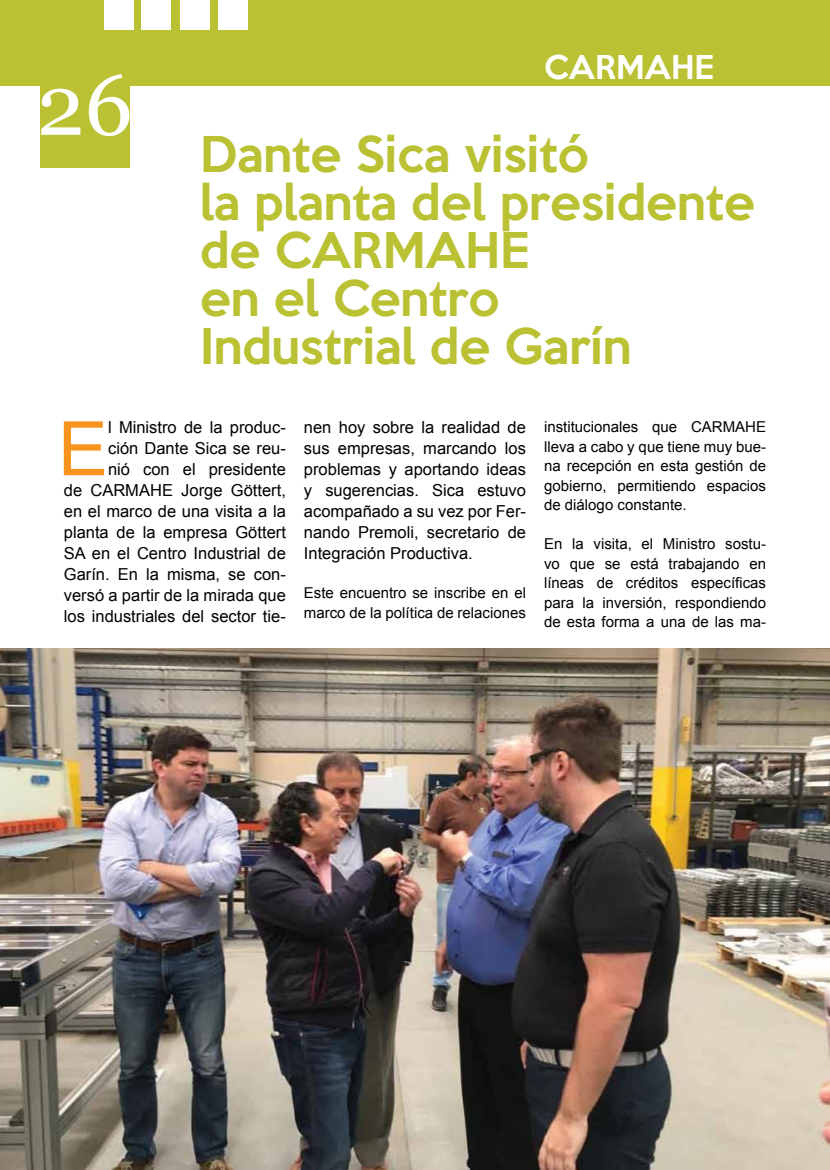
<style>
.page{position:relative;width:830px;height:1170px;background:#fff}
.page>*{position:absolute;margin:0;border:0;box-sizing:border-box;transform-origin:0 0}
.t1{font:85.5px "Georgia";color:#fff}
.t2{font:75.15px "Arial";color:#f7941e}
.t3{font:500 45px/48px "Keep Calm";color:#bac133}
.t4{font:500 30px "Keep Calm";color:#fff}
.t5{font:16.5px/21px "Arial";color:#000;text-align:right}
.t6{font:15px/19.5px "Arial";color:#000;text-align:justify}
</style>
<div class="page">
<div style="left:40px;top:70px;width:90px;height:98px;background:#bac133"></div>
<div style="left:0;top:0;width:829px;height:85px;background:#bac133"></div>
<div style="left:104px;top:0;width:29px;height:30px;background:#fff"></div>
<div style="left:141px;top:0;width:30px;height:30px;background:#fff"></div>
<div style="left:180px;top:0;width:30px;height:30px;background:#fff"></div>
<div style="left:218px;top:0;width:29px;height:30px;background:#fff"></div>
<img style="left:0;top:648px;width:829px;height:521px">
<h1 class="t1" style="left:37px;top:43px;width:98px">26</h1>
<h3 class="t4" style="left:543px;top:41px;width:171px">CARMAHE</h3>
<h3 class="t3" style="left:200px;top:127px;width:556px">Dante Sica visitó<br>la planta del presidente de CARMAHE<br>en el Centro<br>Industrial de Garín</h3>
<h2 class="t2" style="left:58px;top:399px;width:52px">E</h2>
<p class="t5" style="left:64px;top:417px;width:223px">l Ministro de la produc-<br>ción Dante Sica se reu-<br>nió con el presidente<br>de CARMAHE Jorge Göttert, en el marco de una visita a la planta de la empresa Göttert<br>SA en el Centro Industrial de<br>Garín. En la misma, se con&shy;versó a partir de la mirada que los industriales del sector tie-</p>
<p class="t5" style="left:304px;top:417px;width:223px;text-align:justify">nen hoy sobre la realidad de sus empresas, marcando los problemas y aportando ideas y sugerencias. Sica estuvo acompañado a su vez por Fer&shy;nando Premoli, secretario de Integración Productiva.</p>
<p class="t6" style="left:304px;top:583px;width:223px">Este encuentro se inscribe en el marco de la política de relaciones</p>
<p class="t6" style="left:544px;top:417px;width:223px">institucionales que CARMAHE lleva a cabo y que tiene muy bue&shy;na recepción en esta gestión de gobierno, permitiendo espacios de diálogo constante.</p>
<p class="t6" style="left:544px;top:534px;width:223px">En la visita, el Ministro sostu&shy;vo que se está trabajando en líneas de créditos específicas para la inversión, respondiendo de esta forma a una de las ma-</p>
</div>
